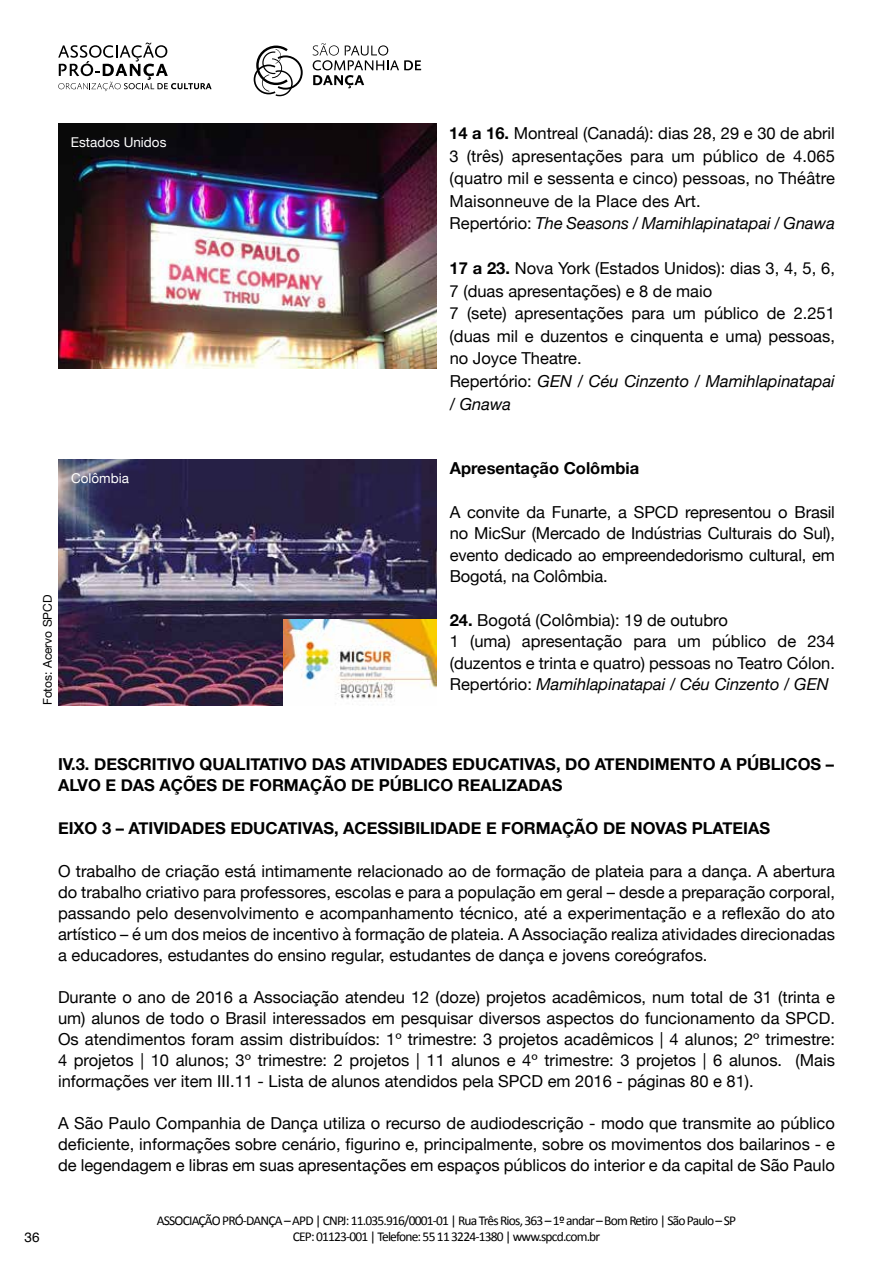
<style>
.page{position:relative;width:893px;height:1263px;background:#fff}
.page>*{position:absolute;margin:0;border:0;box-sizing:border-box;transform-origin:0 0}
.t1{font:16.5px/22.5px "Helvetica Neue";color:#000;text-align:justify}
.t2{font:700 16.5px/21.6px "Helvetica Neue";color:#000}
.t3{font:13.5px/16.2px "Calibri";letter-spacing:-.06em;color:#000;text-align:center}
.t4{font:13.5px "Helvetica Neue";color:#fff}
.t5{font:13.5px "Helvetica";color:#000}
.t6{font:12px "Helvetica Neue";color:#000}
.s1{font-weight:700}
.s2{font-style:italic}
</style>
<div class="page">
<svg style="left:313px;top:43px;width:108px;height:45px"></svg>
<svg style="left:254px;top:46px;width:49px;height:50px"></svg>
<svg style="left:58px;top:43px;width:154px;height:48px"></svg>
<img style="left:58px;top:123px;width:379px;height:246px">
<img style="left:58px;top:460px;width:379px;height:245px">
<img style="left:283px;top:619px;width:154px;height:86px">
<p class="t4" style="left:71px;top:132px;width:97px">Estados Unidos</p>
<p class="t4" style="left:71px;top:468px;width:60px">Colômbia</p>
<p class="t6" style="left:39px;top:705px;width:112px;rotate:-90deg">Fotos: Acervo SPCD</p>
<p class="t1" style="left:449px;top:123px;width:387px;text-align:left"><span class="s1">14 a 16.</span> Montreal (Canadá): dias 28, 29 e 30 de abril 3 (três) apresentações para um público de 4.065 (quatro mil e sessenta e cinco) pessoas, no Théâtre Maisonneuve de la Place des Art.<br>Repertório: <span class="s2">The Seasons</span> / <span class="s2">Mamihlapinatapai</span> / <span class="s2">Gnawa</span></p>
<p class="t1" style="left:450px;top:258px;width:387px;text-align:left"><span class="s1">17 a 23.</span> Nova York (Estados Unidos): dias 3, 4, 5, 6, 7 (duas apresentações) e 8 de maio<br>7 (sete) apresentações para um público de 2.251 (duas mil e duzentos e cinquenta e uma) pessoas, no Joyce Theatre.<br>Repertório: <span class="s2">GEN</span> / <span class="s2">Céu Cinzento</span> / <span class="s2">Mamihlapinatapai </span>/ <span class="s2">Gnawa</span></p>
<p class="t2" style="left:450px;top:458px;width:191px">Apresentação Colômbia</p>
<p class="t1" style="left:450px;top:502px;width:387px;line-height:21.6px">A convite da Funarte, a SPCD representou o Brasil no MicSur (Mercado de Indústrias Culturais do Sul), evento dedicado ao empreendedorismo cultural, em Bogotá, na Colômbia.</p>
<p class="t1" style="left:450px;top:610px;width:387px;line-height:21.6px;text-align:left"><span class="s1">24.</span> Bogotá (Colômbia): 19 de outubro<br>1 (uma) apresentação para um público de 234 (duzentos e trinta e quatro) pessoas no Teatro Cólon.<br>Repertório: <span class="s2">Mamihlapinatapai</span> / <span class="s2">Céu Cinzento</span> / <span class="s2">GEN</span></p>
<p class="t5" style="left:25px;top:1227px;width:17px">36</p>
<p class="t2" style="left:58px;top:753px;width:778px">IV.3. DESCRITIVO QUALITATIVO DAS ATIVIDADES EDUCATIVAS, DO ATENDIMENTO A PÚBLICOS –<br>ALVO E DAS AÇÕES DE FORMAÇÃO DE PÚBLICO REALIZADAS</p>
<p class="t2" style="left:58px;top:818px;width:713px">EIXO 3 – ATIVIDADES EDUCATIVAS, ACESSIBILIDADE E FORMAÇÃO DE NOVAS PLATEIAS</p>
<p class="t1" style="left:58px;top:861px;width:778px;line-height:21px">O trabalho de criação está intimamente relacionado ao de formação de plateia para a dança. A abertura do trabalho criativo para professores, escolas e para a população em geral – desde a preparação corporal, passando pelo desenvolvimento e acompanhamento técnico, até a experimentação e a reflexão do ato artístico – é um dos meios de incentivo à formação de plateia. A Associação realiza atividades direcionadas a educadores, estudantes do ensino regular, estudantes de dança e jovens coreógrafos.</p>
<p class="t1" style="left:58px;top:987px;width:778px;line-height:21px">Durante o ano de 2016 a Associação atendeu 12 (doze) projetos acadêmicos, num total de 31 (trinta e um) alunos de todo o Brasil interessados em pesquisar diversos aspectos do funcionamento da SPCD.<br>Os atendimentos foram assim distribuídos: 1º trimestre: 3 projetos acadêmicos | 4 alunos; 2º trimestre:<br>4 projetos | 10 alunos; 3º trimestre: 2 projetos | 11 alunos e 4º trimestre: 3 projetos | 6 alunos. (Mais informações ver item III.11 - Lista de alunos atendidos pela SPCD em 2016 - páginas 80 e 81).</p>
<p class="t1" style="left:58px;top:1113px;width:778px;line-height:21px">A São Paulo Companhia de Dança utiliza o recurso de audiodescrição - modo que transmite ao público deficiente, informações sobre cenário, figurino e, principalmente, sobre os movimentos dos bailarinos - e de legendagem e libras em suas apresentações em espaços públicos do interior e da capital de São Paulo</p>
<p class="t3" style="left:157px;top:1211px;width:581px">ASSOCIAÇÃO PRÓ-DANÇA – APD | CNPJ: 11.035.916/0001-01 | Rua Três Rios, 363 – 1º andar – Bom Retiro | São Paulo – SP<br>CEP: 01123-001 | Telefone: 55 11 3224-1380 | www.spcd.com.br</p>
</div>
